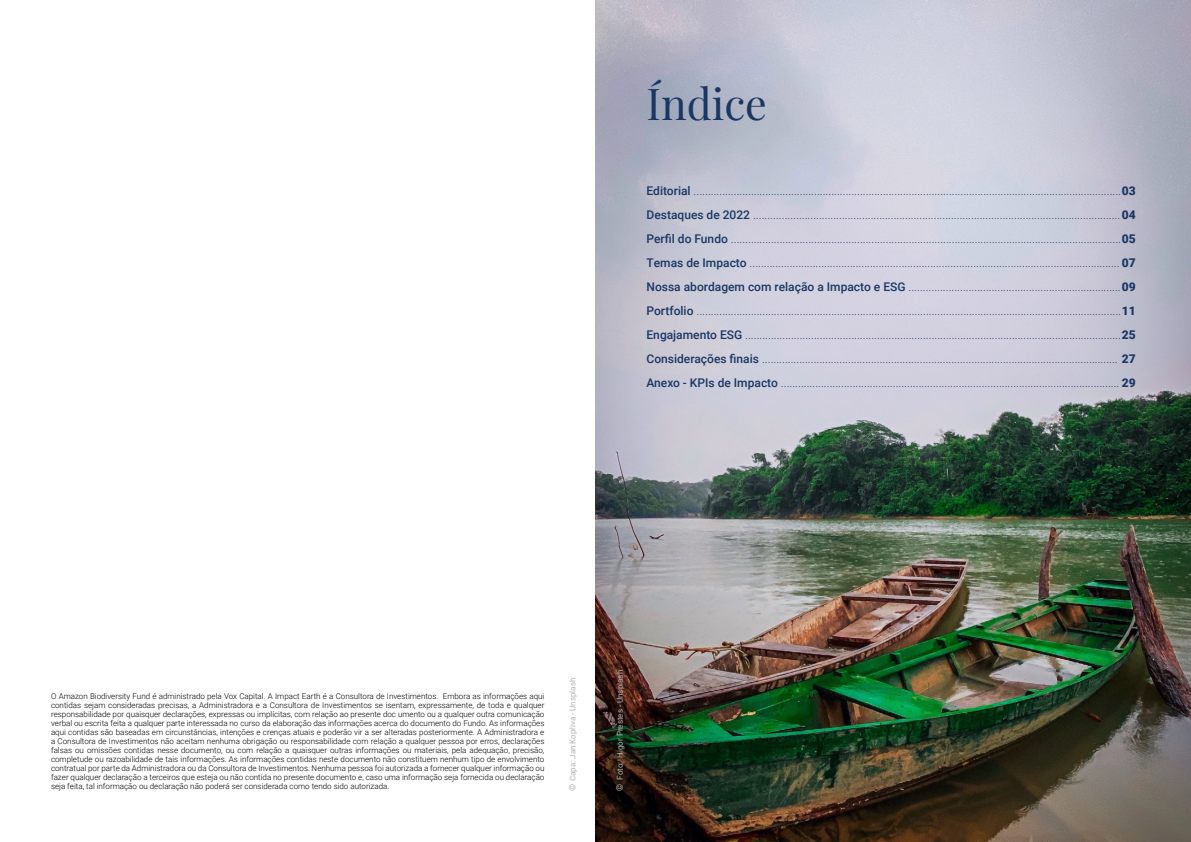
<style>
.page{position:relative;width:1191px;height:842px;background:#fff}
.page>*{position:absolute;margin:0;border:0;box-sizing:border-box;transform-origin:0 0}
.t1{font:43px "Playfair Display";color:#1a3764}
.t2{font:300 12px/24px "Roboto";color:#1a3764;text-align:justify}
.t3{font:300 8px/9px "Roboto";color:#000;text-align:justify}
.t4{font:8px "Roboto";color:#b3b3b3}
.s1{font-weight:500}
.s2{font-weight:900}
.s3{font-weight:500;font-size:9px}
</style>
<div class="page">
<img style="left:595px;top:0;width:596px;height:842px">
<h1 class="t1" style="left:646px;top:70px;width:122px">Índice</h1>
<p class="t2" style="left:646px;top:178px;width:491px"><span class="s1">Editorial</span> .....................................................................................................................................................<span class="s2">03<br></span><span class="s1">Destaques de 2022</span> ................................................................................................................................<span class="s2">04<br></span><span class="s1">Perfil do Fundo</span> ........................................................................................................................................<span class="s2">05<br></span><span class="s1">Temas de Impacto</span> ................................................................................................................................. <span class="s2">07<br></span><span class="s1">Nossa abordagem com relação a Impacto e ESG</span> ..........................................................................<span class="s2">09<br></span><span class="s1">Portfolio</span> ....................................................................................................................................................<span class="s2">11<br></span><span class="s1">Engajamento ESG</span> ...................................................................................................................................<span class="s2">25<br></span><span class="s1">Considerações finais</span> ............................................................................................................................ <span class="s2">27<br></span><span class="s1">Anexo - KPIs de Impacto</span> ...................................................................................................................... <span class="s2">29</span></p>
<p class="t3" style="left:51px;top:691px;width:495px">O Amazon Biodiversity Fund é administrado pela Vox Capital. A Impact Earth é a Consultora de Investimentos. Embora as informações aqui contidas sejam consideradas precisas, a Administradora e a Consultora de Investimentos se isentam, expressamente, de toda e qualquer responsabilidade por quaisquer declarações, expressas ou implícitas, com relação ao presente doc umento ou a qualquer outra comunicação verbal ou escrita feita a qualquer parte interessada no curso da elaboração das informações acerca do documento do Fundo. As informações aqui contidas são baseadas em circunstâncias, intenções e crenças atuais e poderão vir a ser alteradas posteriormente. A Administradora e a Consultora de Investimentos não aceitam nenhuma obrigação ou responsabilidade com relação a qualquer pessoa por erros, declarações falsas ou omissões contidas nesse documento, ou com relação a quaisquer outras informações ou materiais, pela adequação, precisão, completude ou razoabilidade de tais informações. As informações contidas neste documento não constituem nenhum tipo de envolvimento contratual por parte da Administradora ou da Consultora de Investimentos. Nenhuma pessoa foi autorizada a fornecer qualquer informação ou fazer qualquer declaração a terceiros que esteja ou não contida no presente documento e, caso uma informação seja fornecida ou declaração seja feita, tal informação ou declaração não poderá ser considerada como tendo sido autorizada.</p>
<p class="t4" style="left:567px;top:791px;width:115px;rotate:-90deg"><span class="s3">©</span> Capa: Jan Kopřiva - Unsplash</p>
<p class="t4" style="left:614px;top:791px;width:122px;rotate:-90deg"><span class="s3">©</span> Foto: Higor Prestes - Unsplash</p>
</div>
